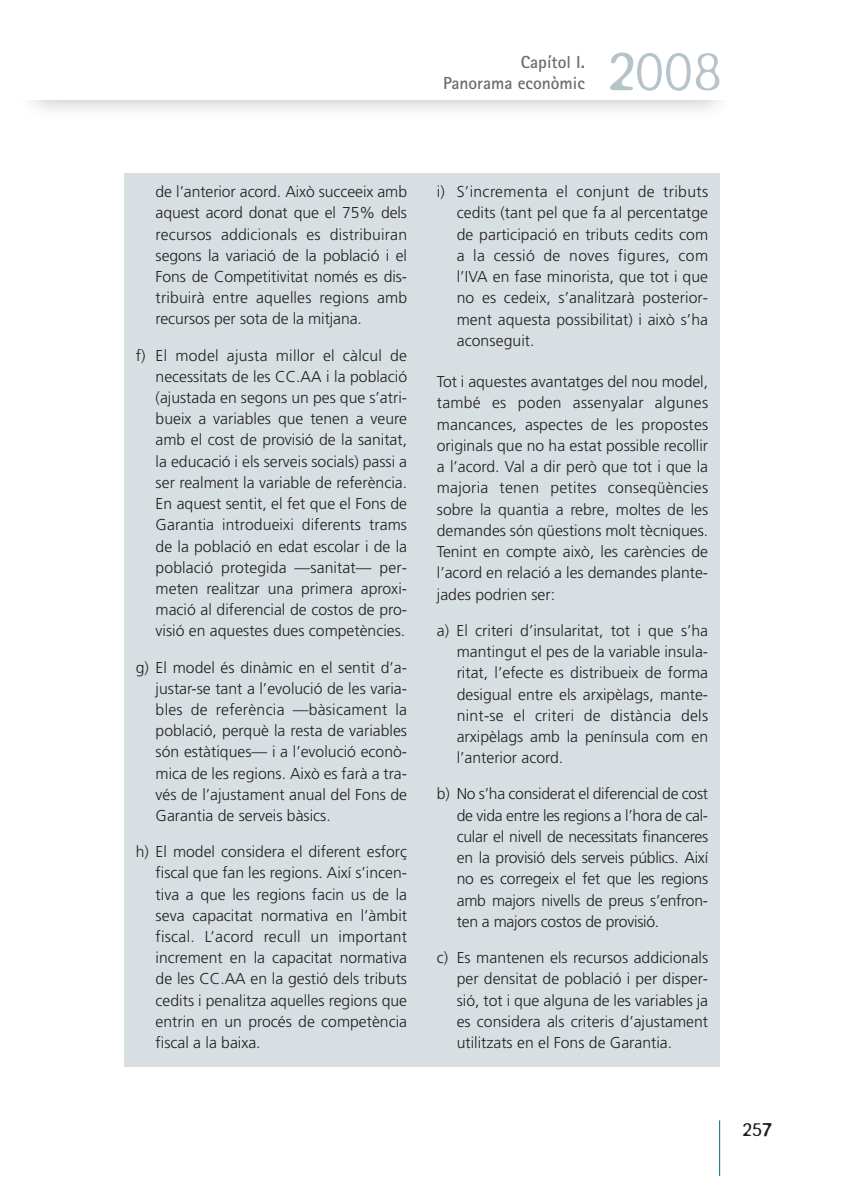
<style>
.page{position:relative;width:844px;height:1191px;background:#fff}
.page>*{position:absolute;margin:0;border:0;box-sizing:border-box;transform-origin:0 0}
.t1{font:300 61.07px "Blur";color:#b7c3ca}
.t2{font:300 21px "Blur";color:#231f20}
.t3{font:700 17.5px/21px "Rotis Sans Serif";color:#6c6d70;text-align:right}
.t4{font:300 15.75px/21.2px "Frutiger";color:#231f20;text-align:justify}
</style>
<div class="page">
<hr style="left:719px;top:1120px;width:1px;height:56px;background:#006683">
<div style="left:124px;top:174px;width:595px;height:893px;background:#d8dfe3"></div>
<p class="t3" style="left:443px;top:54px;width:143px">Capítol I.<br>Panorama econòmic</p>
<h1 class="t1" style="left:606px;top:33px;width:116px">2008</h1>
<p class="t4" style="left:156px;top:182px;width:253px">de l’anterior acord. Això succeeix amb aquest acord donat que el 75% dels recursos addicionals es distribuiran segons la variació de la població i el Fons de Competitivitat només es dis&shy;tribuirà entre aquelles regions amb recursos per sota de la mitjana.</p>
<p class="t4" style="left:156px;top:346px;width:253px;text-indent:-20px">f) El model ajusta millor el càlcul de necessitats de les CC.AA i la població (ajustada en segons un pes que s’atri&shy;bueix a variables que tenen a veure amb el cost de provisió de la sanitat, la educació i els serveis socials) passi a ser realment la variable de referència.<br>En aquest sentit, el fet que el Fons de Garantia introdueixi diferents trams de la població en edat escolar i de la població protegida —sanitat— per&shy;meten realitzar una primera aproxi&shy;mació al diferencial de costos de pro&shy;visió en aquestes dues competències.</p>
<p class="t4" style="left:156px;top:657px;width:253px;text-indent:-20px">g) El model és dinàmic en el sentit d’a&shy;justar-se tant a l’evolució de les varia&shy;bles de referència —bàsicament la població, perquè la resta de variables són estàtiques— i a l’evolució econò&shy;mica de les regions. Això es farà a tra&shy;vés de l’ajustament anual del Fons de Garantia de serveis bàsics.</p>
<p class="t4" style="left:156px;top:842px;width:253px;text-indent:-20px">h) El model considera el diferent esforç fiscal que fan les regions. Així s’incen&shy;tiva a que les regions facin us de la seva capacitat normativa en l’àmbit fiscal. L’acord recull un important increment en la capacitat normativa de les CC.AA en la gestió dels tributs cedits i penalitza aquelles regions que entrin en un procés de competència fiscal a la baixa.</p>
<p class="t4" style="left:456px;top:182px;width:253px;text-indent:-20px">i) S’incrementa el conjunt de tributs cedits (tant pel que fa al percentatge de participació en tributs cedits com a la cessió de noves figures, com l’IVA en fase minorista, que tot i que no es cedeix, s’analitzarà posterior&shy;ment aquesta possibilitat) i això s’ha aconseguit.</p>
<p class="t4" style="left:437px;top:372px;width:273px">Tot i aquestes avantatges del nou model, també es poden assenyalar algunes mancances, aspectes de les propostes originals que no ha estat possible recollir a l’acord. Val a dir però que tot i que la majoria tenen petites conseqüències sobre la quantia a rebre, moltes de les demandes són qüestions molt tècniques.<br>Tenint en compte això, les carències de l’acord en relació a les demandes plante&shy;jades podrien ser:</p>
<p class="t4" style="left:456px;top:621px;width:253px;text-indent:-20px">a) El criteri d’insularitat, tot i que s’ha mantingut el pes de la variable insula&shy;ritat, l’efecte es distribueix de forma desigual entre els arxipèlags, mante&shy;nint-se el criteri de distància dels arxipèlags amb la península com en l’anterior acord.</p>
<p class="t4" style="left:456px;top:784px;width:253px;text-indent:-20px">b) No s’ha considerat el diferencial de cost de vida entre les regions a l’hora de cal&shy;cular el nivell de necessitats financeres en la provisió dels serveis públics. Així no es corregeix el fet que les regions amb majors nivells de preus s’enfron&shy;ten a majors costos de provisió.</p>
<p class="t4" style="left:456px;top:948px;width:253px;text-indent:-20px">c) Es mantenen els recursos addicionals per densitat de població i per disper&shy;sió, tot i que alguna de les variables ja es considera als criteris d’ajustament utilitzats en el Fons de Garantia.</p>
<h2 class="t2" style="left:741px;top:1117px;width:32px">257</h2>
</div>
